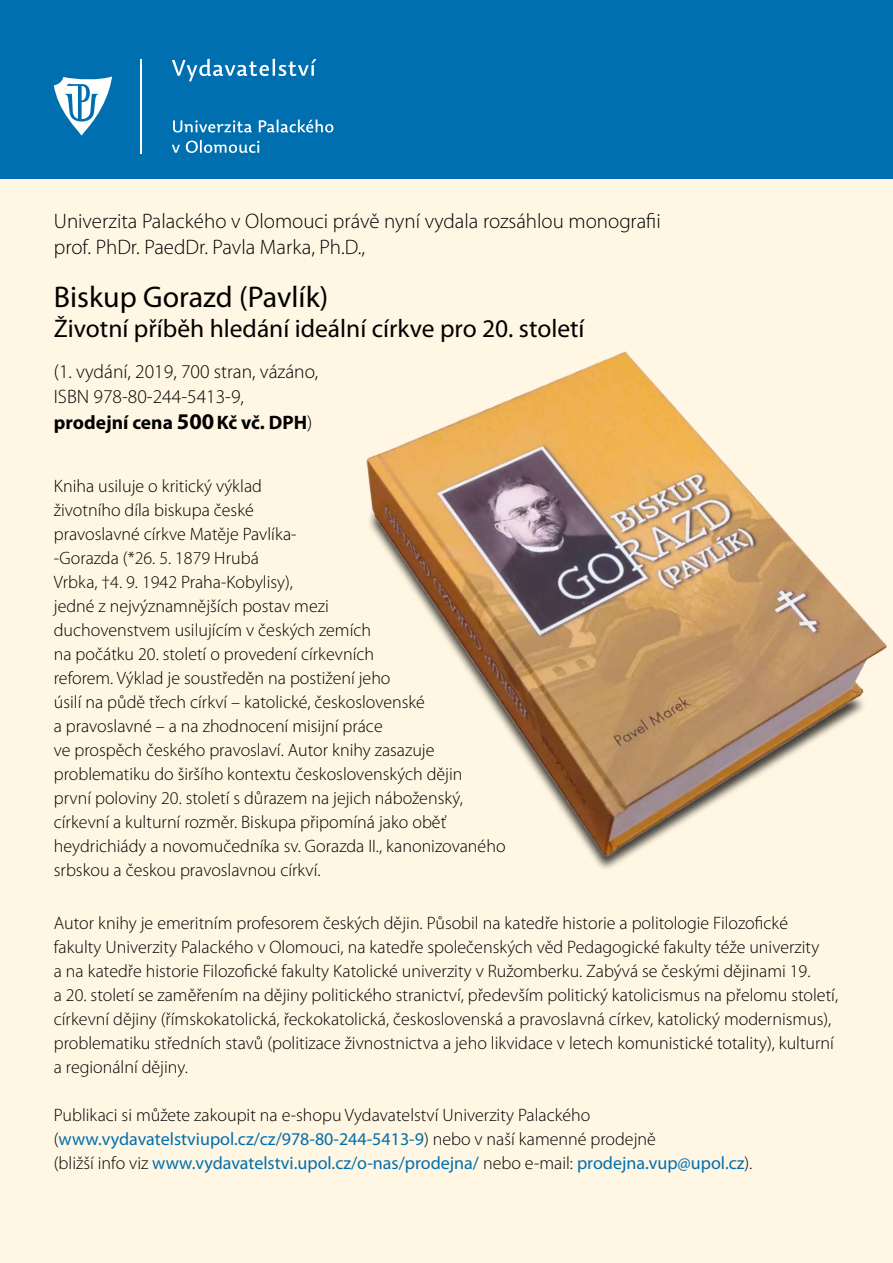
<style>
.page{position:relative;width:893px;height:1263px;background:#fff}
.page>*{position:absolute;margin:0;border:0;box-sizing:border-box;transform-origin:0 0}
.t1{font:30px "Myriad Pro";color:#000}
.t2{font:25.5px "Myriad Pro";color:#000}
.t3{font:300 21px/25.2px "Myriad Pro";color:#000}
.t4{font:300 19.5px/25.5px "Myriad Pro";color:#000}
.t5{font:300 18px/24px "Myriad Pro";color:#000}
.s1{font-weight:700}
.s2{font-weight:700;font-size:22.5px}
.s3{font-weight:400;color:#006faf}
</style>
<div class="page">
<div style="left:0;top:54px;width:893px;height:1209px;background:#fff7e3"></div>
<img style="left:366px;top:351px;width:521px;height:518px">
<div style="left:0;top:0;width:893px;height:178px;background:#006faf"></div>
<hr style="left:141px;top:59px;width:1px;height:94px;background:#fff">
<svg style="left:54px;top:77px;width:58px;height:59px"></svg>
<svg style="left:172px;top:59px;width:144px;height:23px"></svg>
<svg style="left:173px;top:120px;width:79px;height:13px"></svg>
<svg style="left:259px;top:119px;width:74px;height:14px"></svg>
<svg style="left:172px;top:145px;width:8px;height:8px"></svg>
<svg style="left:186px;top:140px;width:73px;height:13px"></svg>
<p class="t3" style="left:54px;top:209px;width:608px">Univerzita Palackého v Olomouci právě nyní vydala rozsáhlou monografii prof. PhDr. PaedDr. Pavla Marka, Ph.D.,</p>
<p class="t1" style="left:54px;top:278px;width:276px">Biskup Gorazd (Pavlík)</p>
<p class="t2" style="left:54px;top:313px;width:532px">Životní příběh hledání ideální církve pro 20. století</p>
<p class="t4" style="left:54px;top:358px;width:266px">(1. vydání, 2019, 700 stran, vázáno,</p>
<p class="t4" style="left:54px;top:384px;width:260px">ISBN 978-80-244-5413-9, <span class="s1">prodejní cena</span> <span class="s2">500</span><span class="s1">Kč vč. DPH</span>)</p>
<p class="t5" style="left:54px;top:474px;width:453px">Kniha usiluje o kritický výklad<br>životního díla biskupa české<br>pravoslavné církve Matěje Pavlíka-<br>-Gorazda (*26. 5. 1879 Hrubá<br>Vrbka, †4. 9. 1942 Praha-Kobylisy),<br>jedné z nejvýznamnějších postav mezi<br>duchovenstvem usilujícím v českých zemích<br>na počátku 20. století o provedení církevních<br>reforem. Výklad je soustředěn na postižení jeho<br>úsilí na půdě třech církví – katolické, československé<br>a pravoslavné – a na zhodnocení misijní práce<br>ve prospěch českého pravoslaví. Autor knihy zasazuje problematiku do širšího kontextu československých dějin<br>první poloviny 20. století s důrazem na jejich náboženský, církevní a kulturní rozměr. Biskupa připomíná jako oběť heydrichiády a novomučedníka sv. Gorazda II., kanonizovaného srbskou a českou pravoslavnou církví.</p>
<p class="t5" style="left:54px;top:911px;width:786px">Autor knihy je emeritním profesorem českých dějin. Působil na katedře historie a politologie Filozofické fakulty Univerzity Palackého v Olomouci, na katedře společenských věd Pedagogické fakulty téže univerzity<br>a na katedře historie Filozofické fakulty Katolické univerzity v Ružomberku. Zabývá se českými dějinami 19.<br>a 20. století se zaměřením na dějiny politického stranictví, především politický katolicismus na přelomu století, církevní dějiny (římskokatolická, řeckokatolická, československá a pravoslavná církev, katolický modernismus), problematiku středních stavů (politizace živnostnictva a jeho likvidace v letech komunistické totality), kulturní a regionální dějiny.</p>
<p class="t5" style="left:54px;top:1103px;width:700px">Publikaci si můžete zakoupit na e-shopu Vydavatelství Univerzity Palackého (<span class="s3">www.vydavatelstviupol.cz/cz/978-80-244-5413-9</span>) nebo v naší kamenné prodejně<br>(bližší info viz <span class="s3">www.vydavatelstvi.upol.cz/o-nas/prodejna/</span> nebo e-mail: <span class="s3">prodejna.vup@upol.cz</span>).</p>
</div>
